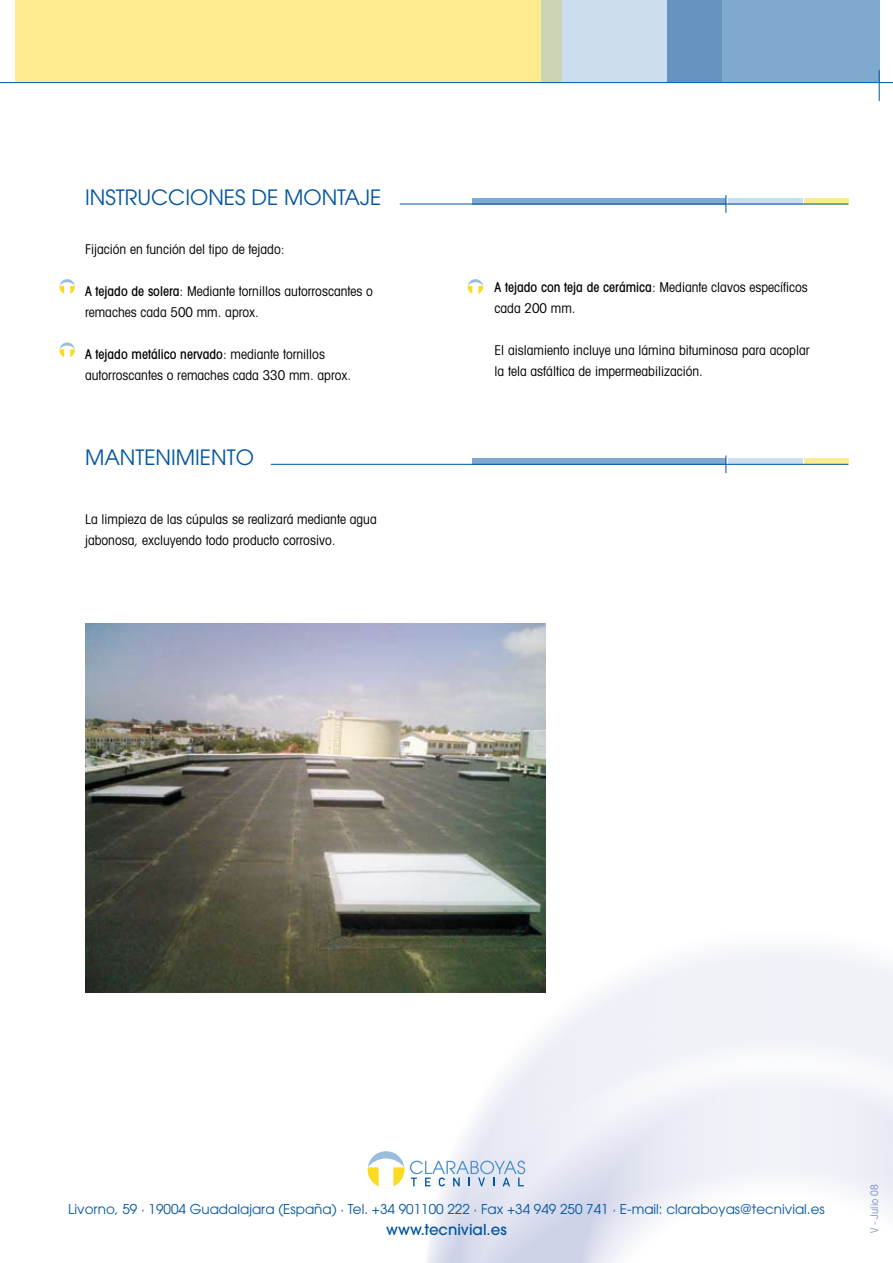
<style>
.page{position:relative;width:893px;height:1263px;background:#fff}
.page>*{position:absolute;margin:0;border:0;box-sizing:border-box;transform-origin:0 0}
.t1{font:21px "Avant Garde";color:#00549f}
.t2{font:500 15px "Avant Garde";color:#00549f}
.t3{font:condensed 13.5px/21px "Avant Garde";color:#000001}
.t4{font:13.5px "Avant Garde";color:#00549f}
.t5{font:condensed 10.5px "Avant Garde";color:#8292c6}
.s1{font-weight:500}
</style>
<div class="page">
<img style="left:425px;top:951px;width:468px;height:312px">
<hr style="left:0;top:82px;width:893px;height:1px;background:#00549f">
<div style="left:15px;top:0;width:546px;height:82px;background:#fdec8f"></div>
<svg style="left:541px;top:0;width:126px;height:82px;background:#cbdce4"></svg>
<div style="left:667px;top:0;width:212px;height:82px;background:linear-gradient(to right,#6a97c2,#88b0d4)"></div>
<hr style="left:879px;top:70px;width:1px;height:31px;background:#00549f">
<svg style="left:410px;top:1160px;width:115px;height:26px"></svg>
<svg style="left:368px;top:1151px;width:36px;height:35px"></svg>
<div style="left:472px;top:198px;width:254px;height:6px;background:#80a9cf"></div>
<div style="left:728px;top:198px;width:74px;height:6px;background:#ccdeee"></div>
<div style="left:804px;top:198px;width:45px;height:6px;background:#fdec8f"></div>
<svg style="left:726px;top:195px;width:1px;height:18px"></svg>
<hr style="left:400px;top:204px;width:448px;height:1px;background:#00549f">
<svg style="left:468px;top:279px;width:15px;height:15px"></svg>
<div style="left:472px;top:458px;width:254px;height:6px;background:#80a9cf"></div>
<div style="left:728px;top:458px;width:74px;height:6px;background:#ccdeee"></div>
<div style="left:804px;top:458px;width:45px;height:6px;background:#fdec8f"></div>
<svg style="left:726px;top:455px;width:1px;height:18px"></svg>
<hr style="left:271px;top:464px;width:577px;height:1px;background:#00549f">
<svg style="left:60px;top:279px;width:15px;height:15px"></svg>
<svg style="left:60px;top:342px;width:15px;height:15px"></svg>
<img style="left:85px;top:624px;width:461px;height:368px">
<h1 class="t1" style="left:85px;top:185px;width:298px">INSTRUCCIONES DE MONTAJE</h1>
<p class="t3" style="left:85px;top:238px;width:201px">Fijación en función del tipo de tejado:</p>
<p class="t3" style="left:85px;top:280px;width:289px"><span class="s1">A tejado de solera</span>: Mediante tornillos autorroscantes o remaches cada 500 mm. aprox.</p>
<p class="t3" style="left:85px;top:343px;width:268px"><span class="s1">A tejado metálico nervado</span>: mediante tornillos autorroscantes o remaches cada 330 mm. aprox.</p>
<h1 class="t1" style="left:85px;top:445px;width:170px">MANTENIMIENTO</h1>
<p class="t3" style="left:85px;top:509px;width:293px">La limpieza de las cúpulas se realizará mediante agua jabonosa, excluyendo todo producto corrosivo.</p>
<p class="t3" style="left:495px;top:276px;width:315px"><span class="s1">A tejado con teja de cerámica</span>: Mediante clavos específicos cada 200 mm.</p>
<p class="t3" style="left:495px;top:339px;width:316px">El aislamiento incluye una lámina bituminosa para acoplar la tela asfáltica de impermeabilización.</p>
<p class="t4" style="left:68px;top:1201px;width:758px">Livorno, 59 · 19004 Guadalajara (España) · Tel. +34 901100 222 · Fax +34 949 250 741 · E-mail: claraboyas@tecnivial.es</p>
<p class="t2" style="left:386px;top:1220px;width:122px">www.tecnivial.es</p>
<p class="t5" style="left:868px;top:1233px;width:51px;rotate:-90deg">V - Julio 08</p>
</div>
